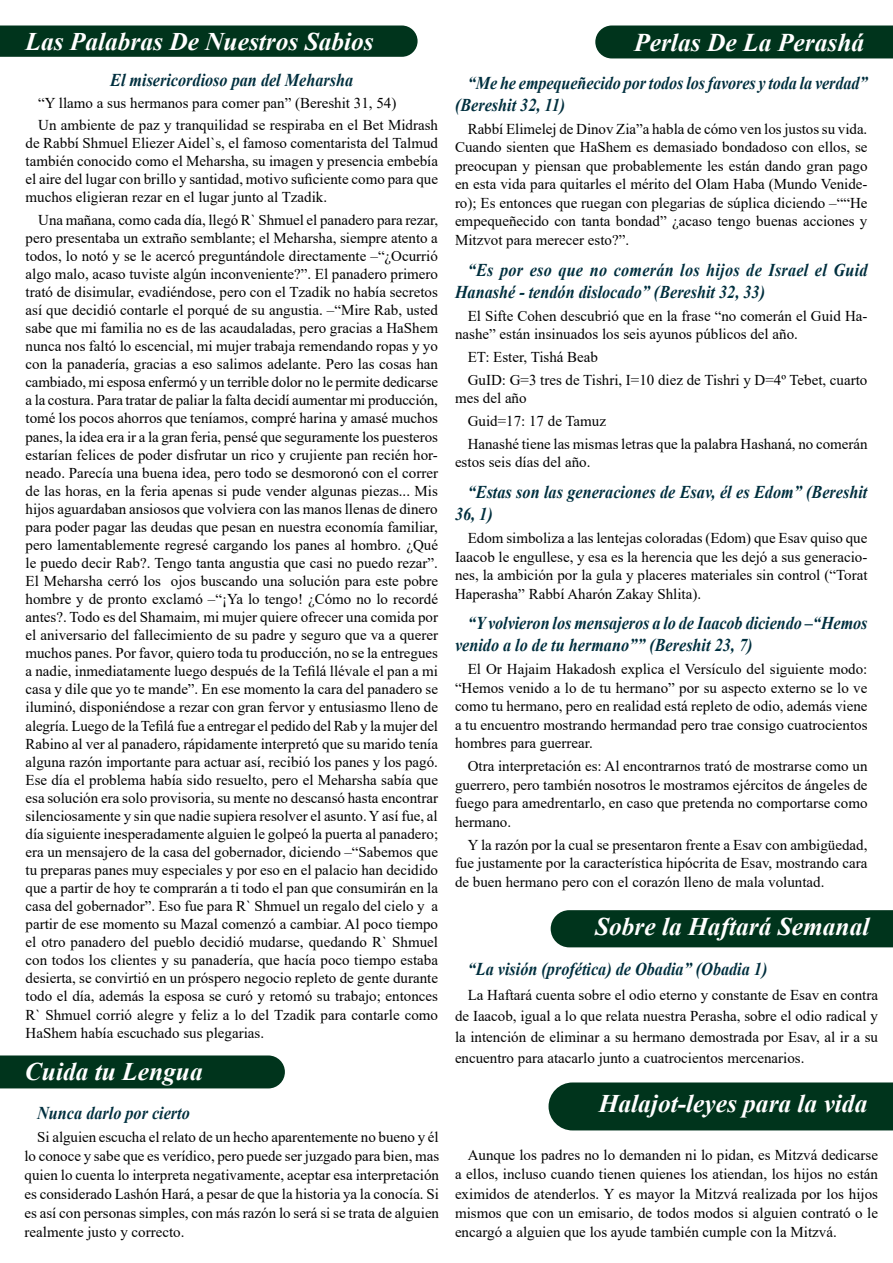
<style>
.page{position:relative;width:893px;height:1263px;background:#fff}
.page>*{position:absolute;margin:0;border:0;box-sizing:border-box;transform-origin:0 0}
.t1{font:italic 700 25.5px "Times New Roman";color:#fff}
.t2{font:italic 700 25.35px "Times New Roman";color:#fff}
.t3{font:italic 700 18px/22.2px "Times New Roman";color:#002f3e;scale:.9 1}
.t4{font:15px/18px "Times New Roman";color:#000;text-align:justify}
</style>
<div class="page">
<div style="left:0;top:26px;width:418px;height:31px;background:#00341c"></div>
<div style="left:595px;top:26px;width:298px;height:32px;background:#00341c"></div>
<div style="left:551px;top:910px;width:342px;height:37px;background:#00341c"></div>
<div style="left:549px;top:1082px;width:344px;height:48px;background:#00341c"></div>
<div style="left:0;top:1055px;width:285px;height:33px;background:#00341c"></div>
<h2 class="t2" style="left:26px;top:23px;width:350px">Las Palabras De Nuestros Sabios</h2>
<p class="t3" style="left:110px;top:68px;width:272px">El misericordioso pan del Meharsha</p>
<p class="t4" style="left:38px;top:91px;width:401px;line-height:22.4px">“Y llamo a sus hermanos para comer pan” (Bereshit 31, 54)<br>Un ambiente de paz y tranquilidad se respiraba en el Bet Midrash</p>
<p class="t4" style="left:26px;top:134px;width:414px">de Rabbí Shmuel Eliezer Aidel`s, el famoso comentarista del Talmud también conocido como el Meharsha, su imagen y presencia embebía el aire del lugar con brillo y santidad, motivo suficiente como para que muchos eligieran rezar en el lugar junto al Tzadik.</p>
<p class="t4" style="left:26px;top:210px;width:414px;text-indent:13px">Una mañana, como cada día, llegó R` Shmuel el panadero para rezar, pero presentaba un extraño semblante; el Meharsha, siempre atento a todos, lo notó y se le acercó preguntándole directamente –“¿Ocurrió algo malo, acaso tuviste algún inconveniente?”. El panadero primero trató de disimular, evadiéndose, pero con el Tzadik no había secretos así que decidió contarle el porqué de su angustia. –“Mire Rab, usted sabe que mi familia no es de las acaudaladas, pero gracias a HaShem nunca nos faltó lo escencial, mi mujer trabaja remendando ropas y yo con la panadería, gracias a eso salimos adelante. Pero las cosas han cambiado, mi esposa enfermó y un terrible dolor no le permite dedicarse a la costura. Para tratar de paliar la falta decidí aumentar mi producción, tomé los pocos ahorros que teníamos, compré harina y amasé muchos panes, la idea era ir a la gran feria, pensé que seguramente los puesteros estarían felices de poder disfrutar un rico y crujiente pan recién hor&shy;neado. Parecía una buena idea, pero todo se desmoronó con el correr de las horas, en la feria apenas si pude vender algunas piezas... Mis hijos aguardaban ansiosos que volviera con las manos llenas de dinero para poder pagar las deudas que pesan en nuestra economía familiar, pero lamentablemente regresé cargando los panes al hombro. ¿Qué le puedo decir Rab?. Tengo tanta angustia que casi no puedo rezar”.<br>El Meharsha cerró los ojos buscando una solución para este pobre hombre y de pronto exclamó –“¡Ya lo tengo! ¿Cómo no lo recordé antes?. Todo es del Shamaim, mi mujer quiere ofrecer una comida por el aniversario del fallecimiento de su padre y seguro que va a querer muchos panes. Por favor, quiero toda tu producción, no se la entregues a nadie, inmediatamente luego después de la Tefilá llévale el pan a mi casa y dile que yo te mande”. En ese momento la cara del panadero se iluminó, disponiéndose a rezar con gran fervor y entusiasmo lleno de alegría. Luego de la Tefilá fue a entregar el pedido del Rab y la mujer del Rabino al ver al panadero, rápidamente interpretó que su marido tenía alguna razón importante para actuar así, recibió los panes y los pagó.<br>Ese día el problema había sido resuelto, pero el Meharsha sabía que esa solución era solo provisoria, su mente no descansó hasta encontrar silenciosamente y sin que nadie supiera resolver el asunto. Y así fue, al día siguiente inesperadamente alguien le golpeó la puerta al panadero; era un mensajero de la casa del gobernador, diciendo –“Sabemos que tu preparas panes muy especiales y por eso en el palacio han decidido que a partir de hoy te comprarán a ti todo el pan que consumirán en la casa del gobernador”. Eso fue para R` Shmuel un regalo del cielo y a partir de ese momento su Mazal comenzó a cambiar. Al poco tiempo el otro panadero del pueblo decidió mudarse, quedando R` Shmuel con todos los clientes y su panadería, que hacía poco tiempo estaba desierta, se convirtió en un próspero negocio repleto de gente durante todo el día, además la esposa se curó y retomó su trabajo; entonces R` Shmuel corrió alegre y feliz a lo del Tzadik para contarle como HaShem había escuchado sus plegarias.</p>
<h2 class="t2" style="left:25px;top:1054px;width:179px">Cuida tu Lengua</h2>
<h1 class="t1" style="left:634px;top:25px;width:232px">Perlas De La Perashá</h1>
<p class="t3" style="left:455px;top:71px;width:460px;text-indent:13px">“Me he empequeñecido por todos los favores y toda la verdad” (Bereshit 32, 11)</p>
<p class="t4" style="left:455px;top:119px;width:414px;line-height:18.6px;text-indent:13px">Rabbí Elimelej de Dinov Zia”a habla de cómo ven los justos su vida.<br>Cuando sienten que HaShem es demasiado bondadoso con ellos, se preocupan y piensan que probablemente les están dando gran pago en esta vida para quitarles el mérito del Olam Haba (Mundo Venide&shy;ro); Es entonces que ruegan con plegarias de súplica diciendo –““He empequeñecido con tanta bondad” ¿acaso tengo buenas acciones y Mitzvot para merecer esto?”.</p>
<p class="t3" style="left:455px;top:258px;width:460px;text-indent:13px">“Es por eso que no comerán los hijos de Israel el Guid<br>Hanashé - tendón dislocado” (Bereshit 32, 33)</p>
<p class="t4" style="left:455px;top:306px;width:414px;line-height:18.6px;text-indent:13px">El Sifte Cohen descubrió que en la frase “no comerán el Guid Ha&shy;nashe” están insinuados los seis ayunos públicos del año.</p>
<p class="t4" style="left:468px;top:345px;width:401px;line-height:22.8px">ET: Ester, Tishá Beab<br>GuID: G=3 tres de Tishri, I=10 diez de Tishri y D=4º Tebet, cuarto</p>
<p class="t4" style="left:468px;top:386px;width:401px;line-height:22.8px;text-align:left;text-indent:-13px">mes del año<br>Guid=17: 17 de Tamuz<br>Hanashé tiene las mismas letras que la palabra Hashaná, no comerán</p>
<p class="t4" style="left:455px;top:453px;width:137px">estos seis días del año.</p>
<p class="t3" style="left:455px;top:480px;width:460px;text-indent:13px">“Estas son las generaciones de Esav, él es Edom” (Bereshit<br>36, 1)</p>
<p class="t4" style="left:455px;top:528px;width:414px;line-height:18.6px;text-indent:13px">Edom simboliza a las lentejas coloradas (Edom) que Esav quiso que Iaacob le engullese, y esa es la herencia que les dejó a sus generacio&shy;nes, la ambición por la gula y placeres materiales sin control (“Torat Haperasha” Rabbí Aharón Zakay Shlita).</p>
<p class="t3" style="left:455px;top:612px;width:460px;text-indent:13px">“Y volvieron los mensajeros a lo de Iaacob diciendo –“Hemos venido a lo de tu hermano”” (Bereshit 23, 7)</p>
<p class="t4" style="left:455px;top:659px;width:414px;line-height:18.6px;text-indent:13px">El Or Hajaim Hakadosh explica el Versículo del siguiente modo: “Hemos venido a lo de tu hermano” por su aspecto externo se lo ve como tu hermano, pero en realidad está repleto de odio, además viene a tu encuentro mostrando hermandad pero trae consigo cuatrocientos hombres para guerrear.</p>
<p class="t4" style="left:455px;top:756px;width:414px;line-height:18.6px;text-indent:13px">Otra interpretación es: Al encontrarnos trató de mostrarse como un guerrero, pero también nosotros le mostramos ejércitos de ángeles de fuego para amedrentarlo, en caso que pretenda no comportarse como hermano.</p>
<p class="t4" style="left:455px;top:835px;width:414px;line-height:18.6px;text-indent:13px">Y la razón por la cual se presentaron frente a Esav con ambigüedad, fue justamente por la característica hipócrita de Esav, mostrando cara de buen hermano pero con el corazón lleno de mala voluntad.</p>
<h2 class="t2" style="left:595px;top:909px;width:276px">Sobre la Haftará Semanal</h2>
<p class="t3" style="left:468px;top:957px;width:334px">“La visión (profética) de Obadia” (Obadia 1)</p>
<p class="t4" style="left:455px;top:984px;width:425px;line-height:21.1px;text-indent:13px">La Haftará cuenta sobre el odio eterno y constante de Esav en contra de Iaacob, igual a lo que relata nuestra Perasha, sobre el odio radical y la intención de eliminar a su hermano demostrada por Esav, al ir a su encuentro para atacarlo junto a cuatrocientos mercenarios.</p>
<p class="t3" style="left:37px;top:1101px;width:171px">Nunca darlo por cierto</p>
<h2 class="t2" style="left:599px;top:1086px;width:270px">Halajot-leyes para la vida</h2>
<p class="t4" style="left:25px;top:1127px;width:416px;line-height:19px;text-indent:13px">Si alguien escucha el relato de un hecho aparentemente no bueno y él lo conoce y sabe que es verídico, pero puede ser juzgado para bien, mas quien lo cuenta lo interpreta negativamente, aceptar esa interpretación es considerado Lashón Hará, a pesar de que la historia ya la conocía. Si es así con personas simples, con más razón lo será si se trata de alguien realmente justo y correcto.</p>
<p class="t4" style="left:455px;top:1145px;width:425px;line-height:19.4px;text-indent:13px">Aunque los padres no lo demanden ni lo pidan, es Mitzvá dedicarse a ellos, incluso cuando tienen quienes los atiendan, los hijos no están eximidos de atenderlos. Y es mayor la Mitzvá realizada por los hijos mismos que con un emisario, de todos modos si alguien contrató o le encargó a alguien que los ayude también cumple con la Mitzvá.</p>
</div>
